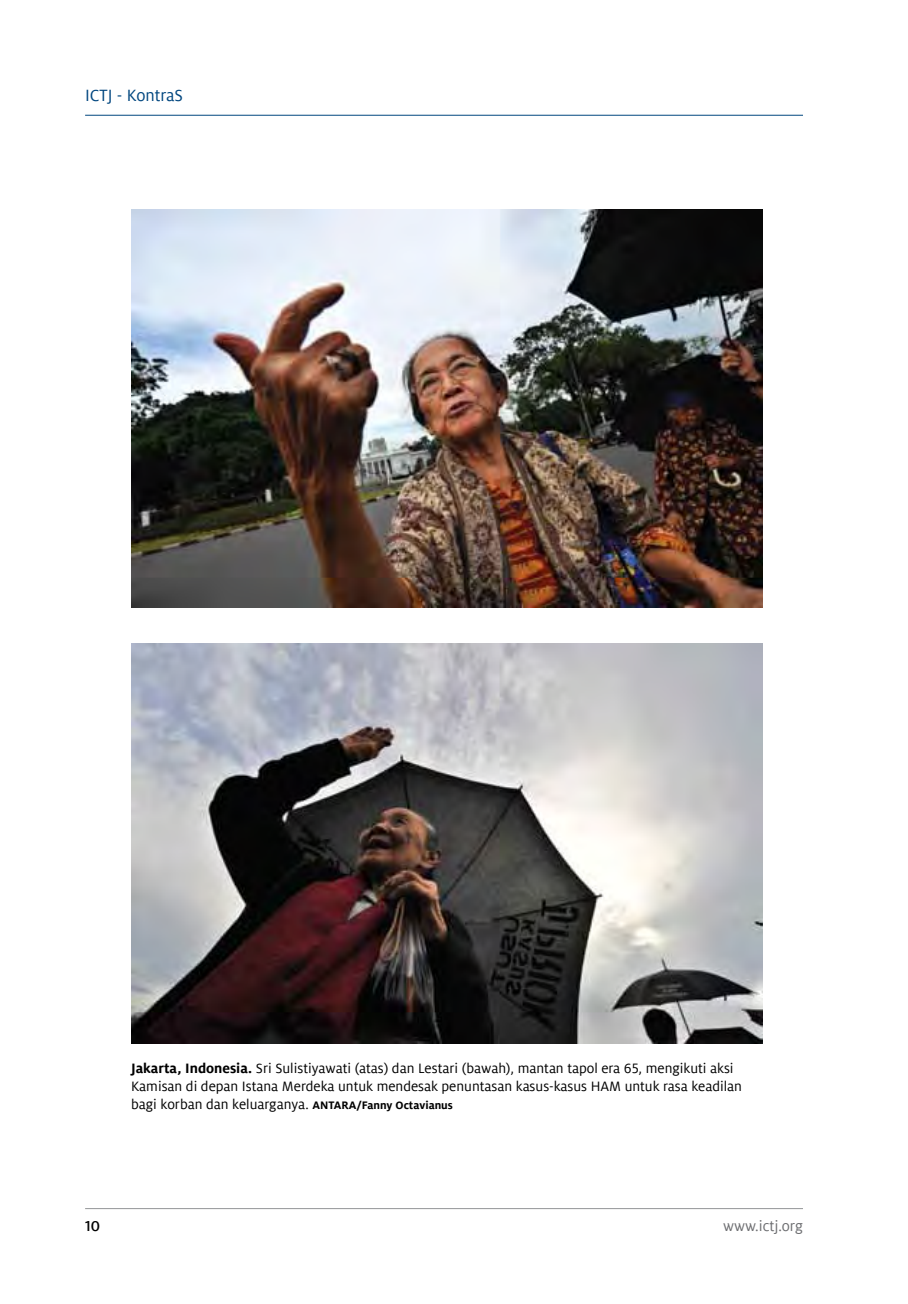
<style>
.page{position:relative;width:908px;height:1304px;background:#fff}
.page>*{position:absolute;margin:0;border:0;box-sizing:border-box;transform-origin:0 0}
.t1{font:18px "Milo LF";color:#00467f}
.t2{font:16px "Milo LF";color:#6d6e71}
.t3{font:500 16px "Milo LF";color:#000}
.t4{font:15px/18px "Milo LF";color:#000}
.s1{font-weight:700}
.s2{font-weight:700;font-size:12px}
</style>
<div class="page">
<hr style="left:85px;top:1208px;width:717px;height:1px;background:#939598">
<hr style="left:85px;top:115px;width:717px;height:1px;background:#00467f">
<img style="left:131px;top:209px;width:630px;height:399px">
<img style="left:131px;top:643px;width:630px;height:400px">
<p class="t1" style="left:85px;top:85px;width:99px">ICTJ - KontraS</p>
<p class="t4" style="left:131px;top:1059px;width:612px"><span class="s1">Jakarta, I ndonesia.</span> Sri Sulistiyawati (atas) dan Lestari (bawah), mantan tapol era 65, mengikuti aksi<br>Kamisan di depan Istana Merdeka untuk mendesak penuntasan kasus-kasus HAM untuk rasa keadilan bagi korban dan keluarganya. <span class="s2">ANTARA/Fanny Octavianus</span></p>
<p class="t3" style="left:85px;top:1217px;width:16px">10</p>
<p class="t2" style="left:722px;top:1217px;width:81px">www.ictj.org</p>
</div>
